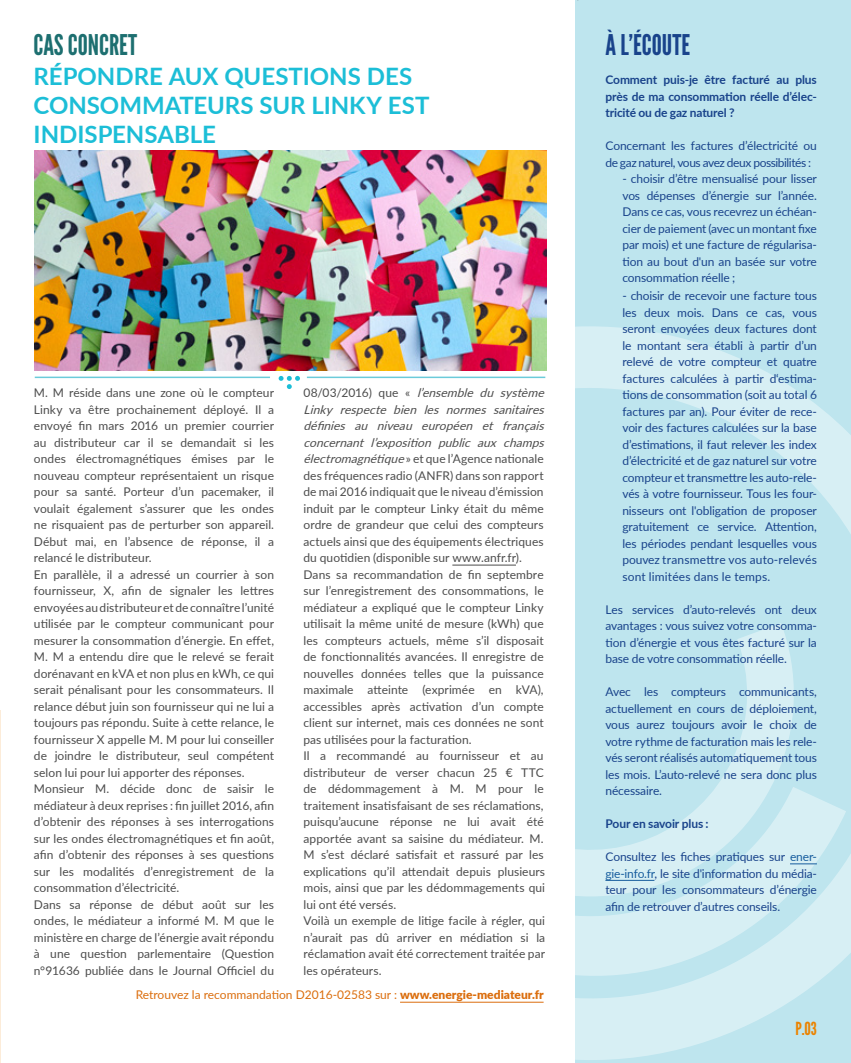
<style>
.page{position:relative;width:851px;height:1063px;background:#fff}
.page>*{position:absolute;margin:0;border:0;box-sizing:border-box;transform-origin:0 0}
.t1{font:28.5px "League Gothic";color:#1d6f70}
.t2{font:28.5px "League Gothic";color:#19438b}
.Style_de_paragraphe{font:700 24px/28.8px "Lato";color:#1cbed7}
.t3{font:18px "League Gothic";color:#eb8300}
.Style_de_paragraphe-2{font:12px/16.5px "Lato";letter-spacing:.005em;color:#4c4c4c;text-align:justify}
.Style_de_paragraphe-3{font:12px/16.5px "Lato";letter-spacing:-.01em;color:#19438b;text-align:justify}
.Style_de_paragraphe-4{font:700 12px/16.5px "Lato";letter-spacing:-.01em;color:#19438b;text-align:justify}
.t4{font:12px "Lato";color:#db6e0e}
.s1{font-style:italic}
.s2{font-weight:900}
.s3{color:#175d9e}
</style>
<div class="page">
<div style="left:575px;top:0;width:275px;height:1063px;background:#bee5ee"></div>
<svg style="left:536px;top:320px;width:314px;height:740px"></svg>
<hr style="left:0;top:711px;width:1px;height:352px;background:#fcecd9">
<svg style="left:789px;top:864px;width:27px;height:1px"></svg>
<hr style="left:605px;top:880px;width:49px;height:1px;background:#175d9e">
<hr style="left:452px;top:565px;width:64px;height:1px;background:#4c4c4c">
<svg style="left:278px;top:376px;width:22px;height:13px"></svg>
<hr style="left:35px;top:377px;width:235px;height:1px;background:#6bcbda">
<hr style="left:307px;top:377px;width:238px;height:1px;background:#6bcbda">
<hr style="left:400px;top:1002px;width:143px;height:1px;background:#db6e0e">
<img style="left:34px;top:150px;width:512px;height:220px">
<p class="t1" style="left:33px;top:28px;width:105px">CAS CONCRET</p>
<p class="t2" style="left:605px;top:28px;width:86px">À L’ÉCOUTE</p>
<p class="Style_de_paragraphe" style="left:34px;top:61px;width:397px">RÉPONDRE AUX QUESTIONS DES<br>CONSOMMATEURS SUR LINKY EST<br>INDISPENSABLE</p>
<p class="Style_de_paragraphe-2" style="left:34px;top:384px;width:242px">M. M réside dans une zone où le compteur Linky va être prochainement déployé. Il a envoyé fin mars 2016 un premier courrier au distributeur car il se demandait si les ondes électromagnétiques émises par le nouveau compteur représentaient un risque pour sa santé. Porteur d’un pacemaker, il voulait également s’assurer que les ondes ne risquaient pas de perturber son appareil.<br>Début mai, en l’absence de réponse, il a relancé le distributeur.</p>
<p class="Style_de_paragraphe-2" style="left:34px;top:566px;width:242px">En parallèle, il a adressé un courrier à son fournisseur, X, afin de signaler les lettres envoyées au distributeur et de connaître l’unité utilisée par le compteur communicant pour mesurer la consommation d’énergie. En effet, M. M a entendu dire que le relevé se ferait dorénavant en kVA et non plus en kWh, ce qui serait pénalisant pour les consommateurs. Il relance début juin son fournisseur qui ne lui a toujours pas répondu. Suite à cette relance, le fournisseur X appelle M. M pour lui conseiller de joindre le distributeur, seul compétent selon lui pour lui apporter des réponses.</p>
<p class="Style_de_paragraphe-2" style="left:34px;top:780px;width:242px">Monsieur M. décide donc de saisir le médiateur à deux reprises : fin juillet 2016, afin d’obtenir des réponses à ses interrogations sur les ondes électromagnétiques et fin août, afin d’obtenir des réponses à ses questions sur les modalités d’enregistrement de la consommation d’électricité.</p>
<p class="Style_de_paragraphe-2" style="left:34px;top:896px;width:242px">Dans sa réponse de début août sur les ondes, le médiateur a informé M. M que le ministère en charge de l’énergie avait répondu à une question parlementaire (Question n°91636 publiée dans le Journal Officiel du</p>
<p class="Style_de_paragraphe-2" style="left:303px;top:384px;width:246px;text-align:left">0 8 / 0 3 / 2 0 1 6 ) q u e « <span class="s1">l’ensemble du système Linky respecte bien les normes sanitaires définies au niveau européen et français concernant l’exposition public aux champs électromagnétique</span>» et que l’Agence nationale des fréquences radio (ANFR) dans son rapport de mai 2016 indiquait que le niveau d’émission induit par le compteur Linky était du même ordre de grandeur que celui des compteurs actuels ainsi que des équipements électriques du quotidien (disponible sur www.anfr.fr).</p>
<p class="Style_de_paragraphe-2" style="left:303px;top:566px;width:242px">Dans sa recommandation de fin septembre sur l’enregistrement des consommations, le médiateur a expliqué que le compteur Linky utilisait la même unité de mesure (kWh) que les compteurs actuels, même s’il disposait de fonctionnalités avancées. Il enregistre de nouvelles données telles que la puissance maximale atteinte (exprimée en kVA), accessibles après activation d’un compte client sur internet, mais ces données ne sont pas utilisées pour la facturation.</p>
<p class="Style_de_paragraphe-2" style="left:303px;top:747px;width:243px;text-align:left">Il a recommandé au fournisseur et au distributeur de verser chacun 25 € TTC de dédommagement à M. M pour le traitement insatisfaisant de ses réclamations, puisqu’aucune réponse ne lui avait été apportée avant sa saisine du médiateur. M.<br>M s’est déclaré satisfait et rassuré par les explications qu’il attendait depuis plusieurs mois, ainsi que par les dédommagements qui lui ont été versés.</p>
<p class="Style_de_paragraphe-2" style="left:303px;top:912px;width:243px">Voilà un exemple de litige facile à régler, qui n’aurait pas dû arriver en médiation si la réclamation avait été correctement traitée par les opérateurs.</p>
<p class="t4" style="left:136px;top:986px;width:409px">Retrouvez la recommandation D2016-02583 sur : <span class="s2">www.energie-mediateur.fr</span></p>
<p class="Style_de_paragraphe-4" style="left:605px;top:71px;width:213px">Comment puis-je être facturé au plus près de ma consommation réelle d’élec&shy;tricité ou de gaz naturel ?</p>
<p class="Style_de_paragraphe-3" style="left:605px;top:137px;width:213px">Concernant les factures d’électricité ou de gaz naturel, vous avez deux possibilités :</p>
<p class="Style_de_paragraphe-3" style="left:622px;top:170px;width:196px">- choisir d’être mensualisé pour lisser vos dépenses d’énergie sur l’année.<br>Dans ce cas, vous recevrez un échéan&shy;cier de paiement (avec un montant fixe par mois) et une facture de régularisa&shy;tion au bout d'un an basée sur votre consommation réelle ;</p>
<p class="Style_de_paragraphe-3" style="left:622px;top:287px;width:196px">- choisir de recevoir une facture tous les deux mois. Dans ce cas, vous seront envoyées deux factures dont le montant sera établi à partir d’un relevé de votre compteur et quatre factures calculées à partir d‘estima&shy;tions de consommation (soit au total 6 factures par an). Pour éviter de rece&shy;voir des factures calculées sur la base d’estimations, il faut relever les index d’électricité et de gaz naturel sur votre compteur et transmettre les auto-rele&shy;vés à votre fournisseur. Tous les four&shy;nisseurs ont l'obligation de proposer gratuitement ce service. Attention, les périodes pendant lesquelles vous pouvez transmettre vos auto-relevés sont limitées dans le temps.</p>
<p class="Style_de_paragraphe-3" style="left:605px;top:600px;width:213px">Les services d’auto-relevés ont deux avantages : vous suivez votre consomma&shy;tion d’énergie et vous êtes facturé sur la base de votre consommation réelle.</p>
<p class="Style_de_paragraphe-3" style="left:605px;top:683px;width:213px">Avec les compteurs communicants, actuellement en cours de déploiement, vous aurez toujours avoir le choix de votre rythme de facturation mais les rele&shy;vés seront réalisés automatiquement tous les mois. L’auto-relevé ne sera donc plus nécessaire.</p>
<p class="Style_de_paragraphe-4" style="left:605px;top:815px;width:105px">Pour en savoir plus :</p>
<p class="Style_de_paragraphe-3" style="left:605px;top:848px;width:213px">Consultez les fiches pratiques sur <span class="s3">ener&shy;gie-info.fr</span>, le site d'information du média&shy;teur pour les consommateurs d’énergie afin de retrouver d’autres conseils.</p>
<p class="t3" style="left:795px;top:1018px;width:23px">P.03</p>
</div>
